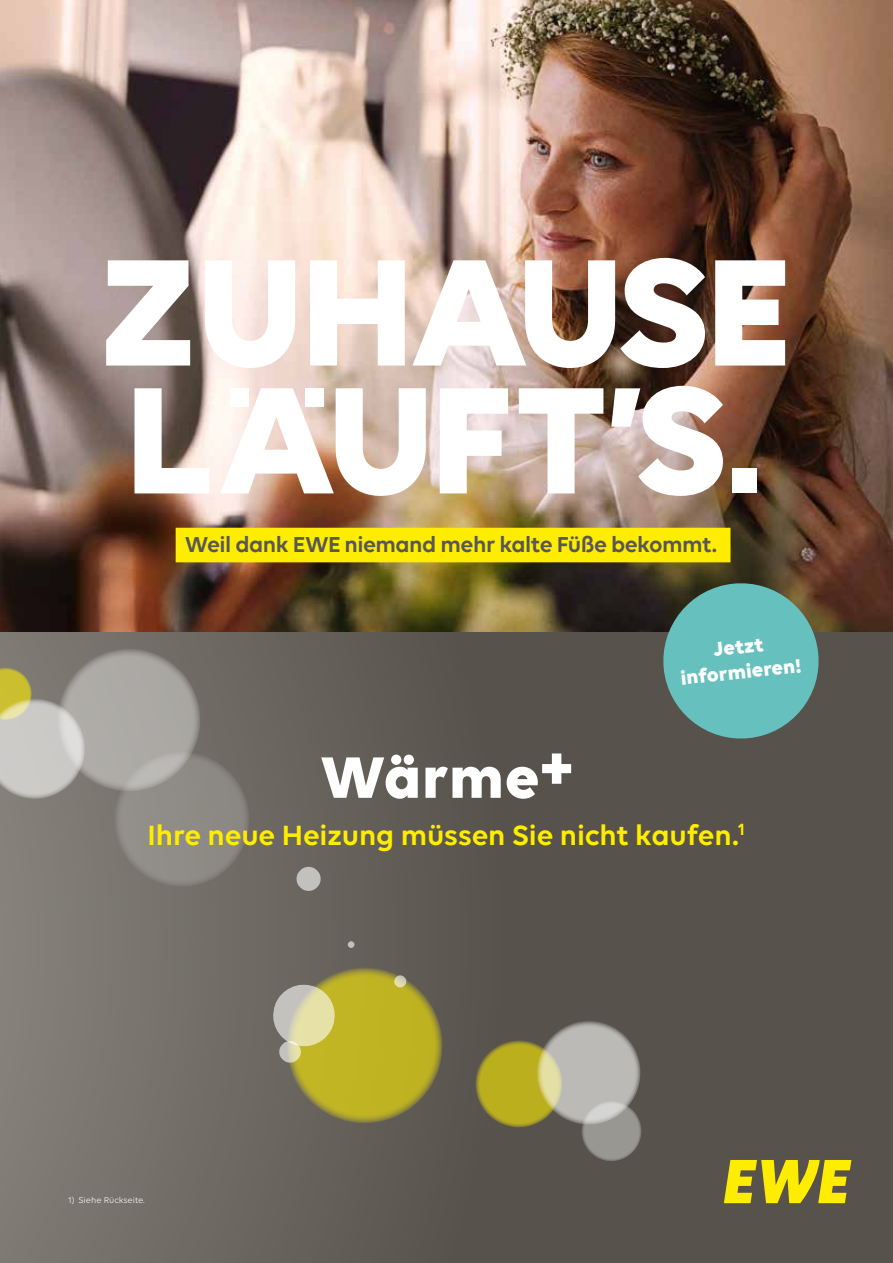
<style>
.page{position:relative;width:893px;height:1263px;background:#fff}
.page>*{position:absolute;margin:0;border:0;box-sizing:border-box;transform-origin:0 0}
.t1{font:700 63px "Volte";letter-spacing:.01em;color:#fff}
.t2{font:600 30px "Volte";letter-spacing:-.005em;color:#ffed00}
.t3{font:600 23.25px "Volte";letter-spacing:-.025em;color:#575756}
.t4{font:700 21px/25.5px "Volte";color:#fff;text-align:center}
.t5{font:9px "Volte";color:#fff}
</style>
<div class="page">
<div style="left:0;top:0;width:893px;height:1263px;background:linear-gradient(to right,#7a7770,#4c4841)"></div>
<img style="left:0;top:0;width:893px;height:631px">
<svg style="left:474px;top:1020px;width:167px;height:141px;background:#948f6c"></svg>
<svg style="left:0;top:648px;width:249px;height:239px;background:#949189"></svg>
<div style="left:611px;top:629px;width:48px;height:265px;background:#57534c"></div>
<svg style="left:271px;top:967px;width:173px;height:156px;background:#a89f45"></svg>
<svg style="left:347px;top:941px;width:8px;height:7px"></svg>
<svg style="left:295px;top:865px;width:27px;height:27px"></svg>
<div style="left:176px;top:528px;width:554px;height:34px;background:#ffed00"></div>
<svg style="left:724px;top:1160px;width:127px;height:43px;background:#c2b51b"></svg>
<svg style="left:659px;top:579px;width:169px;height:421px;background:#5a6f68"></svg>
<svg style="left:106px;top:260px;width:84px;height:105px"></svg>
<svg style="left:205px;top:260px;width:90px;height:108px"></svg>
<svg style="left:310px;top:260px;width:95px;height:105px"></svg>
<svg style="left:412px;top:258px;width:293px;height:110px"></svg>
<svg style="left:715px;top:260px;width:70px;height:105px"></svg>
<svg style="left:135px;top:388px;width:74px;height:105px"></svg>
<svg style="left:220px;top:388px;width:206px;height:108px"></svg>
<svg style="left:440px;top:388px;width:68px;height:105px"></svg>
<svg style="left:519px;top:388px;width:84px;height:105px"></svg>
<svg style="left:611px;top:386px;width:112px;height:110px"></svg>
<div style="left:732px;top:468px;width:25px;height:25px;background:#fff"></div>
<div style="left:231px;top:388px;width:18px;height:18px;background:#fff"></div>
<div style="left:305px;top:388px;width:18px;height:18px;background:#fff"></div>
<p class="t3" style="left:185px;top:531px;width:534px">Weil dank EWE niemand mehr kalte Füße bekommt.</p>
<p class="t4" style="left:677px;top:639px;width:123px;rotate:-6deg">Jetzt informieren!</p>
<h1 class="t1" style="left:320px;top:739px;width:255px">Wärme+</h1>
<p class="t2" style="left:148px;top:817px;width:599px">Ihre neue Heizung müssen Sie nicht kaufen.<sup>1</sup></p>
<p class="t5" style="left:68px;top:1195px;width:78px">1) Siehe Rückseite.</p>
</div>
